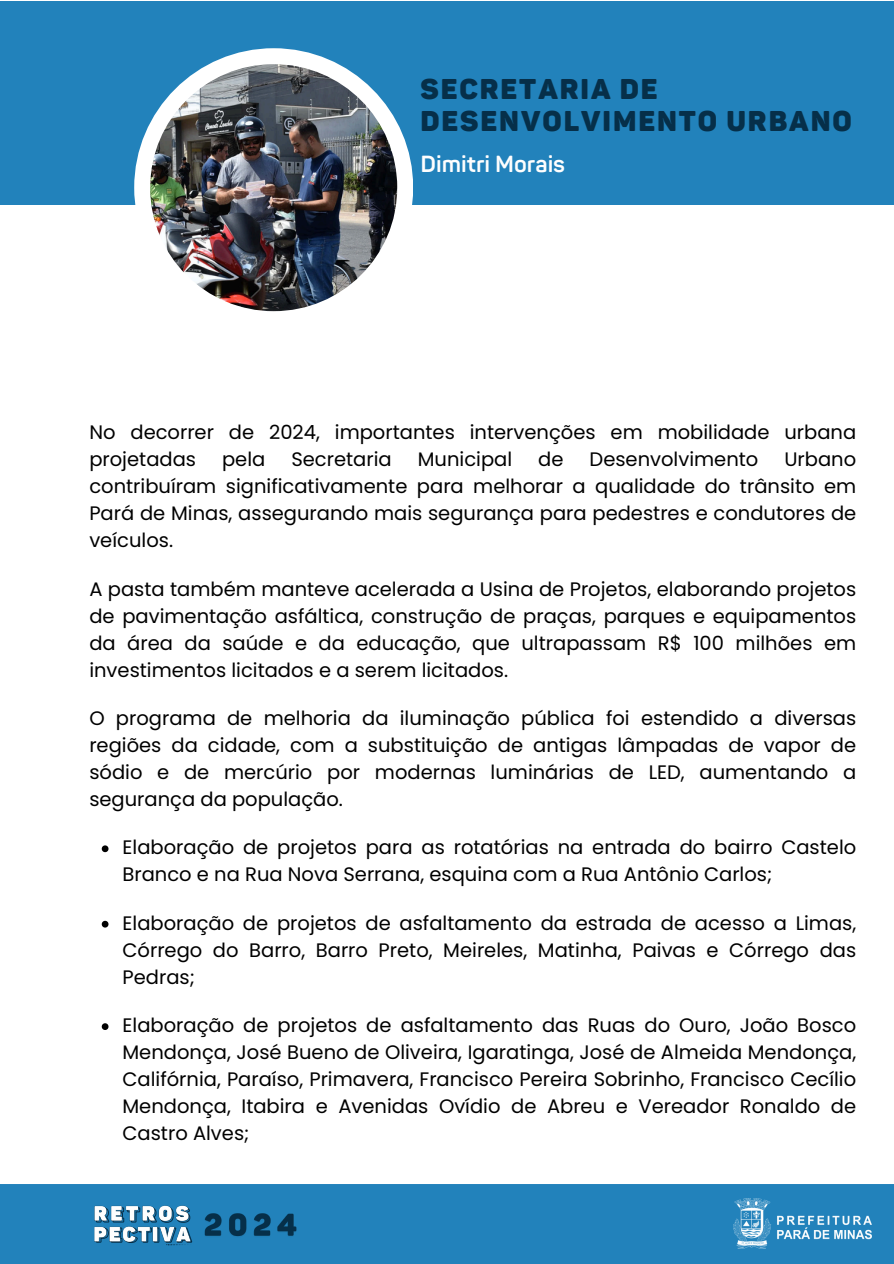
<style>
.page{position:relative;width:894px;height:1264px;background:#fff}
.page>*{position:absolute;margin:0;border:0;box-sizing:border-box;transform-origin:0 0}
.t1{font:900 28.2px/32.1px "Panton";letter-spacing:.07em;color:#062f49}
.t2{font:700 22.95px "Panton";color:#fefefe}
.t3{font:19.5px/27px "Poppins";color:#000;text-align:justify}
</style>
<div class="page">
<div style="left:0;top:1px;width:893px;height:204px;background:#2282bb"></div>
<div style="left:134px;top:48px;width:279px;height:279px;background:#fff;border-radius:50%"></div>
<img style="left:150px;top:64px;width:247px;height:247px;border-radius:50%">
<svg style="left:102px;top:845px;width:6px;height:7px"></svg>
<svg style="left:102px;top:920px;width:6px;height:7px"></svg>
<svg style="left:102px;top:1023px;width:6px;height:6px"></svg>
<div style="left:0;top:1184px;width:893px;height:79px;background:#2282bb"></div>
<img style="left:94px;top:1201px;width:99px;height:46px">
<svg style="left:96px;top:1207px;width:96px;height:37px"></svg>
<img style="left:202px;top:1206px;width:100px;height:39px">
<img style="left:733px;top:1198px;width:138px;height:49px">
<h3 class="t1" style="left:420px;top:74px;width:433px">SECRETARIA DE<br>DESENVOLVIMENTO URBANO</h3>
<p class="t2" style="left:420px;top:151px;width:146px">Dimitri Morais</p>
<p class="t3" style="left:89px;top:419px;width:768px">No decorrer de 2024, importantes intervenções em mobilidade urbana projetadas</p>
<p class="t3" style="left:222px;top:446px;width:45px">pela</p>
<p class="t3" style="left:291px;top:446px;width:102px">Secretaria</p>
<p class="t3" style="left:417px;top:446px;width:96px">Municipal</p>
<p class="t3" style="left:538px;top:446px;width:27px">de</p>
<p class="t3" style="left:589px;top:446px;width:170px">Desenvolvimento</p>
<p class="t3" style="left:89px;top:446px;width:768px;text-indent:695px">Urbano contribuíram significativamente para melhorar a qualidade do trânsito em Pará de Minas, assegurando mais segurança para pedestres e condutores de veículos.</p>
<p class="t3" style="left:89px;top:575px;width:768px">A pasta também manteve acelerada a Usina de Projetos, elaborando projetos de pavimentação asfáltica, construção de praças, parques e equipamentos da área da saúde e da educação, que ultrapassam R$ 100 milhões em investimentos licitados e a serem licitados.</p>
<p class="t3" style="left:89px;top:704px;width:768px">O programa de melhoria da iluminação pública foi estendido a diversas regiões da cidade, com a substituição de antigas lâmpadas de vapor de sódio e de mercúrio por modernas luminárias de LED, aumentando a segurança da população.</p>
<p class="t3" style="left:122px;top:834px;width:735px">Elaboração de projetos para as rotatórias na entrada do bairro Castelo<br>Branco e na Rua Nova Serrana, esquina com a Rua Antônio Carlos;</p>
<p class="t3" style="left:122px;top:909px;width:735px">Elaboração de projetos de asfaltamento da estrada de acesso a Limas, Córrego do Barro, Barro Preto, Meireles, Matinha, Paivas e Córrego das Pedras;</p>
<p class="t3" style="left:122px;top:1011px;width:735px">Elaboração de projetos de asfaltamento das Ruas do Ouro, João Bosco Mendonça, José Bueno de Oliveira, Igaratinga, José de Almeida Mendonça, Califórnia, Paraíso, Primavera, Francisco Pereira Sobrinho, Francisco Cecílio Mendonça, Itabira e Avenidas Ovídio de Abreu e Vereador Ronaldo de Castro Alves;</p>
</div>
